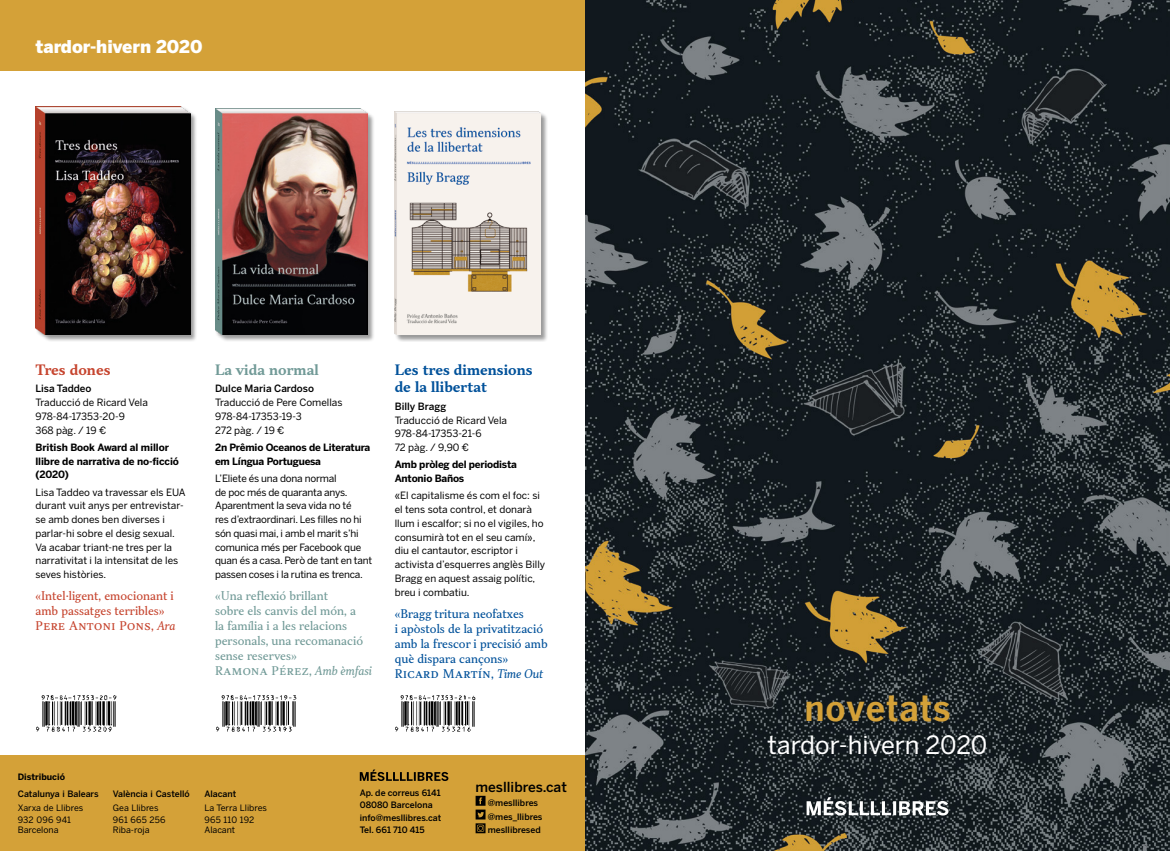
<style>
.page{position:relative;width:1170px;height:851px;background:#fff}
.page>*{position:absolute;margin:0;border:0;box-sizing:border-box;transform-origin:0 0}
.t1{font:700 36.25px "Benton Gothic";color:#d4a138}
.t2{font:25px "Benton Sans";color:#fff}
.Capçalera{font:900 17.5px "Benton Sans";color:#fff}
.Títol{font:700 13.75px/17.5px "TT Jenevers";color:#00519a}
.web{font:500 13.75px "Benton Sans";color:#000}
.Títol-2{font:700 13.75px "TT Jenevers";color:#719a97}
.Títol-3{font:700 13.75px "TT Jenevers";color:#c6452f}
.Cita{font:11.25px/15px "TT Jenevers";color:#719a97}
.Cita-2{font:11.25px/15px "TT Jenevers";color:#00519a}
.Cita-3{font:11.25px/15px "TT Jenevers";color:#c6452f}
.Sinopsi{font:10px/13.8px "Benton Sans";letter-spacing:-.005em;color:#000}
.Dades_llibre{font:10px "Benton Sans";color:#000}
.Sinopsi-2{font:700 10px/13.8px "Benton Sans";letter-spacing:-.02em;color:#000}
.Dades_llibre-2{font:500 10px "Benton Sans";color:#000}
.xarxes{font:500 8.75px "Benton Sans";color:#000}
.Distribució{font:8.75px "Benton Sans";color:#000}
.Distribució-2{font:500 8.75px "Benton Sans";color:#000}
.Distribució-3{font:8.75px "Benton Sans";letter-spacing:.025em;color:#000}
.Distribució-4{font:700 8.75px "Benton Sans";color:#000}
.Distribució-5{font:8.75px "Benton Sans";letter-spacing:.03em;color:#000}
.s1{font-style:italic}
</style>
<div class="page">
<div style="left:0;top:0;width:585px;height:71px;background:#d4a138"></div>
<div style="left:0;top:755px;width:585px;height:95px;background:#d4a138"></div>
<img style="left:585px;top:0;width:584px;height:850px">
<div style="left:215px;top:108px;width:159px;height:234px;background:#000;opacity:.4"></div>
<img style="left:215px;top:108px;width:152px;height:227px">
<div style="left:36px;top:106px;width:162px;height:236px;background:#000;opacity:.4"></div>
<img style="left:35px;top:106px;width:155px;height:229px">
<div style="left:395px;top:111px;width:153px;height:231px;background:#000;opacity:.4"></div>
<img style="left:394px;top:111px;width:146px;height:224px">
<svg style="left:806px;top:797px;width:142px;height:18px"></svg>
<svg style="left:475px;top:795px;width:10px;height:38px"></svg>
<svg style="left:360px;top:769px;width:88px;height:11px"></svg>
<img style="left:36px;top:695px;width:81px;height:37px">
<img style="left:395px;top:695px;width:81px;height:37px">
<img style="left:216px;top:695px;width:81px;height:37px">
<p class="Capçalera" style="left:35px;top:36px;width:168px">tardor-hivern 2020</p>
<p class="Títol-3" style="left:35px;top:360px;width:77px">Tres dones</p>
<p class="Dades_llibre-2" style="left:35px;top:382px;width:58px">Lisa Taddeo</p>
<p class="Dades_llibre" style="left:35px;top:396px;width:114px">Traducció de Ricard Vela</p>
<p class="Dades_llibre" style="left:35px;top:410px;width:91px">978-84-17353-20-9</p>
<p class="Dades_llibre" style="left:35px;top:424px;width:72px">368 pàg. / 19 €</p>
<p class="Sinopsi-2" style="left:35px;top:440px;width:145px">British Book Award al millor llibre de narrativa de no-ficció (2020)</p>
<p class="Sinopsi" style="left:35px;top:485px;width:152px">Lisa Taddeo va travessar els EUA durant vuit anys per entrevistar&shy;se amb dones ben diverses i parlar-hi sobre el desig sexual.<br>Va acabar triant-ne tres per la narrativitat i la intensitat de les seves històries.</p>
<p class="Cita-3" style="left:35px;top:588px;width:141px">«Intel·ligent, emocionant i amb passatges terribles»<br>Pere Antoni Pons, <span class="s1">Ara</span></p>
<p class="Títol-2" style="left:215px;top:360px;width:105px">La vida normal</p>
<p class="Dades_llibre-2" style="left:215px;top:382px;width:100px">Dulce Maria Cardoso</p>
<p class="Dades_llibre" style="left:215px;top:396px;width:129px">Traducció de Pere Comellas</p>
<p class="Dades_llibre" style="left:215px;top:410px;width:88px">978-84-17353-19-3</p>
<p class="Dades_llibre" style="left:215px;top:424px;width:71px">272 pàg. / 19 €</p>
<p class="Sinopsi-2" style="left:215px;top:440px;width:157px">2n Prêmio Oceanos de Literatura em Língua Portuguesa</p>
<p class="Sinopsi" style="left:215px;top:471px;width:159px">L’Eliete és una dona normal<br>de poc més de quaranta anys.<br>Aparentment la seva vida no té<br>res d’extraordinari. Les filles no hi són quasi mai, i amb el marit s’hi comunica més per Facebook que quan és a casa. Però de tant en tant passen coses i la rutina es trenca.</p>
<p class="Cita" style="left:215px;top:588px;width:158px">«Una reflexió brillant<br>sobre els canvis del món, a<br>la família i a les relacions personals, una recomanació sense reserves»<br>Ramona Pérez, <span class="s1">Amb èmfasi</span></p>
<p class="Títol" style="left:394px;top:361px;width:139px">Les tres dimensions de la llibertat</p>
<p class="Dades_llibre-2" style="left:394px;top:400px;width:53px">Billy Bragg</p>
<p class="Dades_llibre" style="left:394px;top:414px;width:114px">Traducció de Ricard Vela</p>
<p class="Dades_llibre" style="left:394px;top:427px;width:88px">978-84-17353-21-6</p>
<p class="Dades_llibre" style="left:394px;top:441px;width:76px">72 pàg. / 9,90 €</p>
<p class="Sinopsi-2" style="left:394px;top:457px;width:124px">Amb pròleg del periodista<br>Antonio Baños</p>
<p class="Sinopsi" style="left:394px;top:488px;width:152px">«El capitalisme és com el foc: si el tens sota control, et donarà llum i escalfor; si no el vigiles, ho consumirà tot en el seu camí», diu el cantautor, escriptor i activista d’esquerres anglès Billy<br>Bragg en aquest assaig polític, breu i combatiu.</p>
<p class="Cita-2" style="left:394px;top:606px;width:154px">«Bragg tritura neofatxes<br>i apòstols de la privatització amb la frescor i precisió amb què dispara cançons»<br>Ricard Martín, <span class="s1">Time Out</span></p>
<p class="Distribució-4" style="left:18px;top:771px;width:49px">Distribució</p>
<p class="Distribució-2" style="left:18px;top:788px;width:82px">Catalunya i Balears</p>
<p class="Distribució" style="left:18px;top:802px;width:67px">Xarxa de Llibres</p>
<p class="Distribució-3" style="left:18px;top:814px;width:55px">932 096 941</p>
<p class="Distribució" style="left:18px;top:824px;width:42px">Barcelona</p>
<p class="Distribució-2" style="left:113px;top:788px;width:78px">València i Castelló</p>
<p class="Distribució" style="left:113px;top:802px;width:47px">Gea Llibres</p>
<p class="Distribució-5" style="left:113px;top:814px;width:54px">961 665 256</p>
<p class="Distribució" style="left:113px;top:824px;width:38px">Riba-roja</p>
<p class="Distribució-2" style="left:204px;top:788px;width:33px">Alacant</p>
<p class="Distribució" style="left:204px;top:802px;width:64px">La Terra Llibres</p>
<p class="Distribució-3" style="left:204px;top:814px;width:52px">965 110 192</p>
<p class="Distribució" style="left:204px;top:824px;width:32px">Alacant</p>
<p class="xarxes" style="left:360px;top:787px;width:82px">Ap. de correus 6141</p>
<p class="xarxes" style="left:360px;top:799px;width:74px">08080 Barcelona</p>
<p class="xarxes" style="left:360px;top:812px;width:83px">info@mesllibres.cat</p>
<p class="xarxes" style="left:360px;top:824px;width:66px">Tel. 661 710 415</p>
<p class="web" style="left:475px;top:778px;width:93px">mesllibres.cat</p>
<p class="xarxes" style="left:487px;top:797px;width:52px">@mesllibres</p>
<p class="xarxes" style="left:487px;top:811px;width:56px">@mes_llibres</p>
<p class="xarxes" style="left:487px;top:824px;width:55px">mesllibresed</p>
<p class="t1" style="left:804px;top:685px;width:148px">novetats</p>
<p class="t2" style="left:767px;top:730px;width:221px">tardor-hivern 2020</p>
</div>
